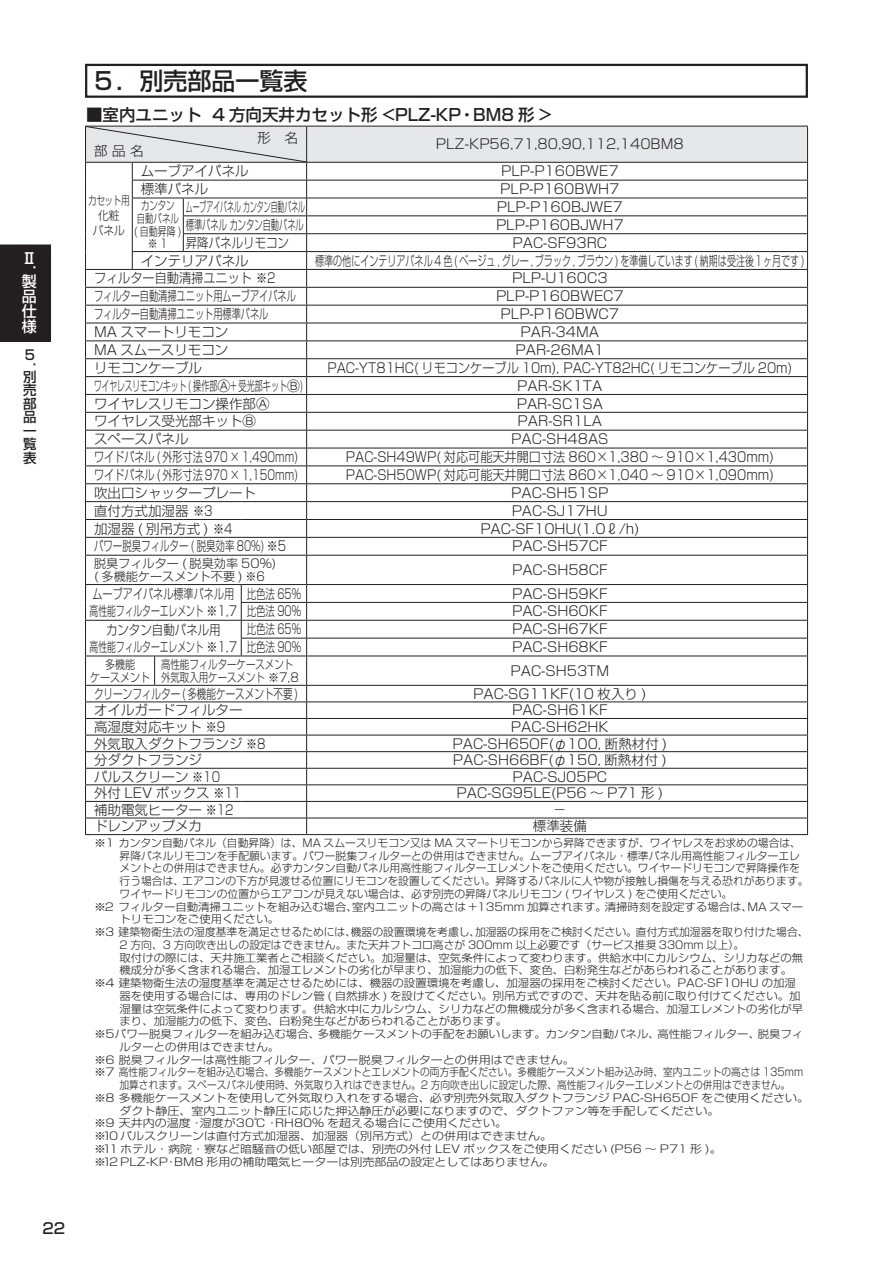
<style>
.page{position:relative;width:893px;height:1263px;background:#fff}
.page>*{position:absolute;margin:0;border:0;box-sizing:border-box;transform-origin:0 0}
.t1{font:500 24px "Shin Go Pro";color:#231f20}
.t2{font:500 16.5px "Shin Go Pro";color:#231f20}
.t3{font:500 15px/15px "Shin Go Pro";color:#fff}
.t4{font:500 15px "Shin Go Pro";color:#231f20}
.t5{font:300 13.5px "Shin Go Pro";color:#231f20}
.t6{font:300 13.5px "Shin Go Pro";color:#231f20;scale:.9 1}
.t7{font:300 13.5px/16.5px "Shin Go Pro";color:#231f20;scale:.75 1}
.t8{font:300 13.5px "Shin Go Pro";color:#231f20;scale:.67 1}
.t9{font:300 13.5px "Shin Go Pro";color:#231f20;scale:.7 1}
.t10{font:300 13.5px "Shin Go Pro";color:#231f20;scale:.68 1}
.t11{font:300 13.5px/16.5px "Shin Go Pro";color:#231f20;text-align:center;scale:.85 1}
.t12{font:300 13.5px "Shin Go Pro";color:#231f20;scale:.57 1}
.t13{font:300 13.5px "Shin Go Pro";color:#231f20;scale:.71 1}
.t14{font:300 13.5px "Shin Go Pro";color:#231f20;scale:.51 1}
.t15{font:300 13.5px "Shin Go Pro";color:#231f20;scale:.61 1}
.t16{font:500 13.5px/13.5px "Shin Go Pro";color:#231f20}
.t17{font:300 12.15px/13.2px "Shin Go Pro";color:#231f20}
.t18{font:300 12.15px/13.2px "Shin Go Pro";color:#231f20;scale:.78 1}
.t19{font:300 12.15px/13.5px "Shin Go Pro";color:#231f20;text-align:center;scale:.82 1}
.t20{font:300 12px/12.8px "Shin Go Pro";color:#231f20;text-align:center;scale:.7 1}
.t21{font:300 12px/15px "Shin Go Pro";letter-spacing:-.05em;color:#231f20;text-align:center;scale:.72 1}
.t22{font:300 10.8px "Shin Go Pro";color:#231f20;scale:1.11 1}
.t23{font:300 10.8px "Shin Go Pro";color:#231f20}
.t24{font:300 10.8px "Shin Go Pro";color:#231f20;scale:1.06 1}
.t25{font:300 10.8px "Shin Go Pro";color:#231f20;scale:.9 1}
</style>
<div class="page">
<div style="left:0;top:244px;width:51px;height:98px;background:#231f20"></div>
<div style="left:85px;top:64px;width:723px;height:34px;border:2px solid #231f20"></div>
<svg style="left:85px;top:126px;width:723px;height:709px"></svg>
<h3 class="t3" style="left:22px;top:250px;width:15px;line-height:13.8px">Ⅱ．</h3>
<h3 class="t3" style="left:22px;top:272px;width:16px;text-align:justify">製品仕様</h3>
<p class="t16" style="left:23px;top:347px;width:14px">５．</p>
<p class="t16" style="left:23px;top:368px;width:15px;text-align:justify">別売部品一覧表</p>
<h3 class="t4" style="left:43px;top:1216px;width:24px">22</h3>
<h1 class="t1" style="left:92px;top:61px;width:218px">５．別売部品一覧表</h1>
<h2 class="t2" style="left:86px;top:101px;width:468px">■室内ユニット 4 方向天井カセット形 &lt;PLZ-KP・BM8 形 &gt;</h2>
<p class="t5" style="left:258px;top:126px;width:42px">形　名</p>
<p class="t5" style="left:94px;top:140px;width:51px">部品名</p>
<p class="t5" style="left:436px;top:133px;width:249px">PLZ-KP56,71,80,90,112,140BM8</p>
<p class="t5" style="left:141px;top:160px;width:109px">ムーブアイパネル</p>
<p class="t5" style="left:501px;top:160px;width:119px">PLP-P160BWE7</p>
<p class="t5" style="left:141px;top:178px;width:69px">標準パネル</p>
<p class="t5" style="left:500px;top:178px;width:121px">PLP-P160BWH7</p>
<p class="t20" style="left:134px;top:198px;width:69px">カンタン<br>自動パネル( 自動昇降 ) ※1</p>
<p class="t14" style="left:186px;top:196px;width:235px">ムーブアイパネルカンタン自動パネル</p>
<p class="t5" style="left:497px;top:196px;width:127px">PLP-P160BJWE7</p>
<p class="t21" style="left:88px;top:192px;width:59px">カセット用化粧<br>パネル</p>
<p class="t15" style="left:186px;top:214px;width:195px">標準パネルカンタン自動パネル</p>
<p class="t5" style="left:496px;top:214px;width:129px">PLP-P160BJWH7</p>
<p class="t11" style="left:186px;top:233px;width:123px">昇降パネルリモコン</p>
<p class="t5" style="left:512px;top:232px;width:96px">PAC-SF93RC</p>
<p class="t5" style="left:141px;top:249px;width:109px">インテリアパネル</p>
<p class="t8" style="left:315px;top:249px;width:732px">標準の他にインテリアパネル 4 色 ( ベージュ , グレー , ブラック , ブラウン ) を準備しています ( 納期は受注後１ヶ月です )</p>
<p class="t6" style="left:94px;top:267px;width:203px">フィルター自動清掃ユニット ※2</p>
<p class="t5" style="left:512px;top:267px;width:97px">PLP-U160C3</p>
<p class="t10" style="left:94px;top:285px;width:298px">フィルター自動清掃ユニット用ムーブアイパネル</p>
<p class="t5" style="left:496px;top:285px;width:129px">PLP-P160BWEC7</p>
<p class="t10" style="left:94px;top:303px;width:258px">フィルター自動清掃ユニット用標準パネル</p>
<p class="t5" style="left:501px;top:303px;width:120px">PLP-P160BWC7</p>
<p class="t5" style="left:94px;top:321px;width:136px">MA スマートリモコン</p>
<p class="t5" style="left:521px;top:321px;width:80px">PAR-34MA</p>
<p class="t5" style="left:94px;top:339px;width:136px">MA スムースリモコン</p>
<p class="t5" style="left:515px;top:339px;width:90px">PAR-26MA1</p>
<p class="t5" style="left:94px;top:357px;width:109px">リモコンケーブル</p>
<p class="t6" style="left:327px;top:357px;width:518px">PAC-YT81HC( リモコンケーブル 10m), PAC-YT82HC( リモコンケーブル 20m)</p>
<p class="t12" style="left:94px;top:374px;width:368px">ワイヤレスリモコンキット ( 操作部Ⓐ+ 受光部キットⒷ)</p>
<p class="t5" style="left:517px;top:374px;width:87px">PAR-SK1TA</p>
<p class="t5" style="left:94px;top:392px;width:177px">ワイヤレスリモコン操作部Ⓐ</p>
<p class="t5" style="left:517px;top:392px;width:88px">PAR-SC1SA</p>
<p class="t5" style="left:94px;top:410px;width:163px">ワイヤレス受光部キットⒷ</p>
<p class="t5" style="left:518px;top:410px;width:86px">PAR-SR1LA</p>
<p class="t5" style="left:94px;top:428px;width:96px">スペースパネル</p>
<p class="t5" style="left:511px;top:428px;width:99px">PAC-SH48AS</p>
<p class="t7" style="left:94px;top:447px;width:274px">ワイドパネル ( 外形寸法 970 × 1,490mm)</p>
<p class="t6" style="left:346px;top:446px;width:477px">PAC-SH49WP( 対応可能天井開口寸法 860×1,380 ～ 910×1,430mm)</p>
<p class="t7" style="left:94px;top:465px;width:274px">ワイドパネル ( 外形寸法 970 × 1,150mm)</p>
<p class="t6" style="left:346px;top:464px;width:477px">PAC-SH50WP( 対応可能天井開口寸法 860×1,040 ～ 910×1,090mm)</p>
<p class="t5" style="left:94px;top:482px;width:164px">吹出口シャッタープレート</p>
<p class="t5" style="left:511px;top:482px;width:99px">PAC-SH51SP</p>
<p class="t5" style="left:94px;top:499px;width:120px">直付方式加湿器 ※3</p>
<p class="t5" style="left:512px;top:499px;width:98px">PAC-SJ17HU</p>
<p class="t5" style="left:94px;top:517px;width:140px">加湿器 ( 別吊方式 ) ※4</p>
<p class="t5" style="left:480px;top:517px;width:160px">PAC-SF10HU(1.0ℓ/h)</p>
<p class="t9" style="left:94px;top:535px;width:276px">パワー脱臭フィルター ( 脱臭効率 80%) ※5</p>
<p class="t5" style="left:512px;top:535px;width:97px">PAC-SH57CF</p>
<p class="t17" style="left:94px;top:555px;width:184px">脱臭フィルター ( 脱臭効率 50%) ( 多機能ケースメント不要 ) ※6</p>
<p class="t5" style="left:512px;top:559px;width:97px">PAC-SH58CF</p>
<p class="t7" style="left:90px;top:584px;width:198px">ムーブアイパネル標準パネル用高性能フィルターエレメント ※1,7</p>
<p class="t9" style="left:247px;top:582px;width:79px">比色法 65%</p>
<p class="t5" style="left:512px;top:582px;width:97px">PAC-SH59KF</p>
<p class="t9" style="left:247px;top:600px;width:79px">比色法 90%</p>
<p class="t5" style="left:512px;top:600px;width:97px">PAC-SH60KF</p>
<p class="t11" style="left:90px;top:620px;width:175px">カンタン自動パネル用<br>高性能フィルターエレメント ※1,7</p>
<p class="t9" style="left:247px;top:618px;width:79px">比色法 65%</p>
<p class="t5" style="left:512px;top:618px;width:97px">PAC-SH67KF</p>
<p class="t9" style="left:247px;top:636px;width:79px">比色法 90%</p>
<p class="t5" style="left:512px;top:636px;width:97px">PAC-SH68KF</p>
<p class="t19" style="left:90px;top:656px;width:75px">多機能<br>ケースメント</p>
<p class="t18" style="left:161px;top:656px;width:178px">高性能フィルターケースメント外気取入用ケースメント ※7,8</p>
<p class="t5" style="left:510px;top:659px;width:100px">PAC-SH53TM</p>
<p class="t13" style="left:94px;top:682px;width:289px">クリーンフィルター ( 多機能ケースメント不要 )</p>
<p class="t5" style="left:473px;top:682px;width:175px">PAC-SG11KF(10 枚入り )</p>
<p class="t5" style="left:94px;top:699px;width:150px">オイルガードフィルター</p>
<p class="t5" style="left:512px;top:699px;width:97px">PAC-SH61KF</p>
<p class="t5" style="left:94px;top:716px;width:133px">高湿度対応キット ※9</p>
<p class="t5" style="left:511px;top:716px;width:99px">PAC-SH62HK</p>
<p class="t5" style="left:94px;top:732px;width:173px">外気取入ダクトフランジ ※8</p>
<p class="t5" style="left:452px;top:732px;width:216px">PAC-SH65OF(φ100, 断熱材付 )</p>
<p class="t5" style="left:94px;top:749px;width:109px">分ダクトフランジ</p>
<p class="t5" style="left:453px;top:749px;width:215px">PAC-SH66BF(φ150, 断熱材付 )</p>
<p class="t5" style="left:94px;top:765px;width:128px">パルスクリーン ※10</p>
<p class="t5" style="left:512px;top:765px;width:96px">PAC-SJ05PC</p>
<p class="t5" style="left:94px;top:782px;width:149px">外付 LEV ボックス ※11</p>
<p class="t5" style="left:457px;top:782px;width:208px">PAC-SG95LE(P56 ～ P71 形 )</p>
<p class="t5" style="left:94px;top:799px;width:141px">補助電気ヒーター ※12</p>
<p class="t5" style="left:553px;top:799px;width:15px">－</p>
<p class="t5" style="left:94px;top:815px;width:109px">ドレンアップメカ</p>
<p class="t5" style="left:533px;top:815px;width:55px">標準装備</p>
<p class="t22" style="left:94px;top:834px;width:638px">※1 カンタン自動パネル（自動昇降）は、MA スムースリモコン又は MA スマートリモコンから昇降できますが、ワイヤレスをお求めの場合は、</p>
<p class="t23" style="left:120px;top:847px;width:682px">昇降パネルリモコンを手配願います。パワー脱集フィルターとの併用はできません。ムーブアイパネル･標準パネル用高性能フィルターエレ</p>
<p class="t23" style="left:120px;top:859px;width:682px">メントとの併用はできません。必ずカンタン自動パネル用高性能フィルターエレメントをご使用ください。ワイヤードリモコンで昇降操作を</p>
<p class="t23" style="left:120px;top:872px;width:691px">行う場合は、エアコンの下方が見渡せる位置にリモコンを設置してください。昇降するパネルに人や物が接触し損傷を与える恐れがあります。</p>
<p class="t23" style="left:120px;top:885px;width:614px">ワイヤードリモコンの位置からエアコンが見えない場合は、必ず別売の昇降パネルリモコン ( ワイヤレス ) をご使用ください。</p>
<p class="t22" style="left:94px;top:897px;width:640px">※2 フィルター自動清掃ユニットを組み込む場合、室内ユニットの高さは +135mm 加算されます。清掃時刻を設定する場合は、MA スマー</p>
<p class="t24" style="left:120px;top:910px;width:152px">トリモコンをご使用ください。</p>
<p class="t22" style="left:94px;top:923px;width:645px">※3 建築物衛生法の湿度基準を満足させるためには、機器の設置環境を考慮し、加湿器の採用をご検討ください。直付方式加湿器を取り付けた場合、</p>
<p class="t23" style="left:120px;top:936px;width:626px">2 方向、3 方向吹き出しの設定はできません。また天井フトコロ高さが 300mm 以上必要です（サービス推奨 330mm 以上）。</p>
<p class="t24" style="left:120px;top:948px;width:647px">取付けの際には、天井施工業者とご相談ください。加湿量は、空気条件によって変わります。供給水中にカルシウム、シリカなどの無</p>
<p class="t24" style="left:120px;top:961px;width:636px">機成分が多く含まれる場合、加湿エレメントの劣化が早まり、加湿能力の低下、変色、白粉発生などがあらわれることがあります。</p>
<p class="t22" style="left:94px;top:974px;width:634px">※4 建築物衛生法の湿度基準を満足させるためには、機器の設置環境を考慮し、加湿器の採用をご検討ください。PAC-SF10HU の加湿</p>
<p class="t24" style="left:120px;top:987px;width:644px">器を使用する場合には、専用のドレン管 ( 自然排水 ) を設けてください。別吊方式ですので、天井を貼る前に取り付けてください。加</p>
<p class="t24" style="left:120px;top:1000px;width:647px">湿量は空気条件によって変わります。供給水中にカルシウム、シリカなどの無機成分が多く含まれる場合、加湿エレメントの劣化が早</p>
<p class="t24" style="left:120px;top:1012px;width:367px">まり、加湿能力の低下、変色、白粉発生などがあらわれることがあります。</p>
<p class="t22" style="left:94px;top:1025px;width:640px">※5パワー脱臭フィルターを組み込む場合、多機能ケースメントの手配をお願いします。カンタン自動パネル、高性能フィルター、脱臭フィ</p>
<p class="t24" style="left:120px;top:1038px;width:152px">ルターとの併用はできません。</p>
<p class="t22" style="left:94px;top:1050px;width:435px">※6 脱臭フィルターは高性能フィルター、パワー脱臭フィルターとの併用はできません。</p>
<p class="t22" style="left:94px;top:1063px;width:640px">※7 高性能フィルターを組み込む場合、多機能ケースメントとエレメントの両方手配ください。多機能ケースメント組み込み時、室内ユニットの高さは 135mm</p>
<p class="t25" style="left:120px;top:1076px;width:747px">加算されます。スペースパネル使用時、外気取り入れはできません。2 方向吹き出しに設定した際、高性能フィルターエレメントとの併用はできません。</p>
<p class="t22" style="left:94px;top:1089px;width:646px">※8 多機能ケースメントを使用して外気取り入れをする場合、必ず別売外気取入ダクトフランジ PAC-SH65OF をご使用ください。</p>
<p class="t22" style="left:120px;top:1102px;width:542px">ダクト静圧、室内ユニット静圧に応じた押込静圧が必要になりますので、ダクトファン等を手配してください。</p>
<p class="t22" style="left:94px;top:1114px;width:374px">※9 天井内の温度・湿度が30℃・RH80% を超える場合にご使用ください。</p>
<p class="t22" style="left:94px;top:1127px;width:414px">※10 パルスクリーンは直付方式加湿器、加湿器（別吊方式）との併用はできません。</p>
<p class="t22" style="left:94px;top:1140px;width:567px">※11 ホテル･病院･寮など暗騒音の低い部屋では、別売の外付 LEV ボックスをご使用ください (P56 ～ P71 形 )。</p>
<p class="t22" style="left:94px;top:1153px;width:416px">※12 PLZ-KP･BM8 形用の補助電気ヒーターは別売部品の設定としてはありません。</p>
</div>
